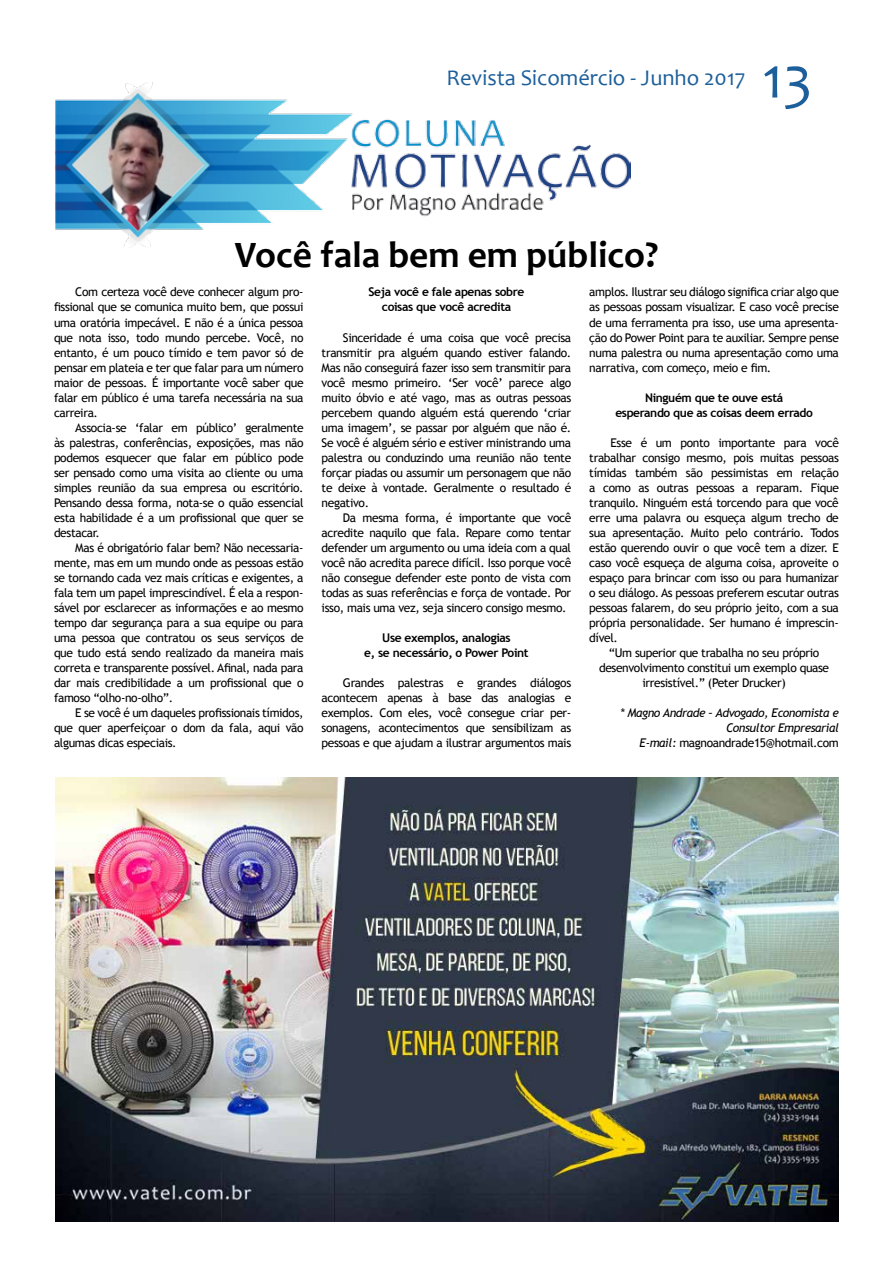
<style>
.page{position:relative;width:893px;height:1276px;background:#fff}
.page>*{position:absolute;margin:0;border:0;box-sizing:border-box;transform-origin:0 0}
.t1{font:60px "Candara";color:#1d5f9a}
.t2{font:700 37.5px "Candara";color:#000}
.t3{font:22.5px "Candara";color:#1d5f9a}
.t4{font:12px/15px "Trebuchet MS";letter-spacing:-.03em;color:#000;text-align:justify}
.t5{font:700 12px/15px "Trebuchet MS";letter-spacing:-.03em;color:#000;text-align:center}
.t6{font:italic 12px/15px "Trebuchet MS";letter-spacing:-.03em;color:#000;text-align:right}
.s1{font-style:normal}
</style>
<div class="page">
<img style="left:55px;top:82px;width:575px;height:165px">
<img style="left:56px;top:777px;width:783px;height:445px">
<h3 class="t3" style="left:446px;top:63px;width:301px">Revista Sicomércio - Junho 2017</h3>
<h1 class="t1" style="left:762px;top:40px;width:52px">13</h1>
<h2 class="t2" style="left:235px;top:231px;width:425px">Você fala bem em público?</h2>
<p class="t4" style="left:54px;top:285px;width:251px;text-indent:21px">Com certeza você deve conhecer algum pro&shy;fissional que se comunica muito bem, que possui uma oratória impecável. E não é a única pessoa que nota isso, todo mundo percebe. Você, no entanto, é um pouco tímido e tem pavor só de pensar em plateia e ter que falar para um número maior de pessoas. É importante você saber que falar em público é uma tarefa necessária na sua carreira.</p>
<p class="t4" style="left:54px;top:420px;width:251px;text-indent:21px">Associa-se ‘falar em público’ geralmente às palestras, conferências, exposições, mas não podemos esquecer que falar em público pode ser pensado como uma visita ao cliente ou uma simples reunião da sua empresa ou escritório.<br>Pensando dessa forma, nota-se o quão essencial esta habilidade é a um profissional que quer se destacar.</p>
<p class="t4" style="left:54px;top:540px;width:251px;text-indent:21px">Mas é obrigatório falar bem? Não necessaria&shy;mente, mas em um mundo onde as pessoas estão se tornando cada vez mais críticas e exigentes, a fala tem um papel imprescindível. É ela a respon&shy;sável por esclarecer as informações e ao mesmo tempo dar segurança para a sua equipe ou para uma pessoa que contratou os seus serviços de que tudo está sendo realizado da maneira mais correta e transparente possível. Afinal, nada para dar mais credibilidade a um profissional que o famoso “olho-no-olho”.</p>
<p class="t4" style="left:54px;top:705px;width:251px;text-indent:21px">E se você é um daqueles profissionais tímidos, que quer aperfeiçoar o dom da fala, aqui vão algumas dicas especiais.</p>
<p class="t4" style="left:589px;top:285px;width:251px">amplos. Ilustrar seu diálogo significa criar algo que as pessoas possam visualizar. E caso você precise de uma ferramenta pra isso, use uma apresenta&shy;ção do Power Point para te auxiliar. Sempre pense numa palestra ou numa apresentação como uma narrativa, com começo, meio e fim.</p>
<p class="t5" style="left:615px;top:390px;width:199px">Ninguém que te ouve está<br>esperando que as coisas deem errado</p>
<p class="t4" style="left:611px;top:435px;width:230px">Esse é um ponto importante para você</p>
<p class="t4" style="left:589px;top:450px;width:251px">trabalhar consigo mesmo, pois muitas pessoas</p>
<p class="t4" style="left:589px;top:465px;width:251px">tímidas também são pessimistas em relação</p>
<p class="t4" style="left:589px;top:480px;width:251px">a como as outras pessoas a reparam. Fique</p>
<p class="t4" style="left:589px;top:495px;width:251px">tranquilo. Ninguém está torcendo para que você</p>
<p class="t4" style="left:589px;top:510px;width:251px">erre uma palavra ou esqueça algum trecho de</p>
<p class="t4" style="left:589px;top:525px;width:251px">sua apresentação. Muito pelo contrário. Todos</p>
<p class="t4" style="left:589px;top:540px;width:251px">estão querendo ouvir o que você tem a dizer. E</p>
<p class="t4" style="left:589px;top:555px;width:251px">caso você esqueça de alguma coisa, aproveite o</p>
<p class="t4" style="left:589px;top:570px;width:251px">espaço para brincar com isso ou para humanizar</p>
<p class="t4" style="left:589px;top:585px;width:251px">o seu diálogo. As pessoas preferem escutar outras</p>
<p class="t4" style="left:589px;top:600px;width:251px">pessoas falarem, do seu próprio jeito, com a sua</p>
<p class="t4" style="left:589px;top:615px;width:251px">própria personalidade. Ser humano é imprescin-</p>
<p class="t4" style="left:589px;top:630px;width:30px">dível.</p>
<p class="t4" style="left:609px;top:645px;width:212px">“Um superior que trabalha no seu próprio</p>
<p class="t4" style="left:599px;top:660px;width:232px">desenvolvimento constitui um exemplo quase</p>
<p class="t4" style="left:642px;top:675px;width:145px">irresistível.” (Peter Drucker)</p>
<p class="t6" style="left:620px;top:705px;width:220px">* Magno Andrade – Advogado, Economista e<br>Consultor Empresarial<br>E-mail: <span class="s1">magnoandrade15@hotmail.com</span></p>
<p class="t5" style="left:368px;top:285px;width:158px">Seja você e fale apenas sobre coisas que você acredita</p>
<p class="t4" style="left:322px;top:330px;width:251px;text-indent:21px">Sinceridade é uma coisa que você precisa transmitir pra alguém quando estiver falando.<br>Mas não conseguirá fazer isso sem transmitir para você mesmo primeiro. ‘Ser você’ parece algo muito óbvio e até vago, mas as outras pessoas percebem quando alguém está querendo ‘criar uma imagem’, se passar por alguém que não é.<br>Se você é alguém sério e estiver ministrando uma palestra ou conduzindo uma reunião não tente forçar piadas ou assumir um personagem que não te deixe à vontade. Geralmente o resultado é negativo.</p>
<p class="t4" style="left:322px;top:510px;width:251px;text-indent:21px">Da mesma forma, é importante que você acredite naquilo que fala. Repare como tentar defender um argumento ou uma ideia com a qual você não acredita parece difícil. Isso porque você não consegue defender este ponto de vista com todas as suas referências e força de vontade. Por isso, mais uma vez, seja sincero consigo mesmo.</p>
<p class="t5" style="left:364px;top:630px;width:166px">Use exemplos, analogias<br>e, se necessário, o Power Point</p>
<p class="t4" style="left:322px;top:675px;width:251px;text-indent:21px">Grandes palestras e grandes diálogos acontecem apenas à base das analogias e exemplos. Com eles, você consegue criar per&shy;sonagens, acontecimentos que sensibilizam as pessoas e que ajudam a ilustrar argumentos mais</p>
</div>
